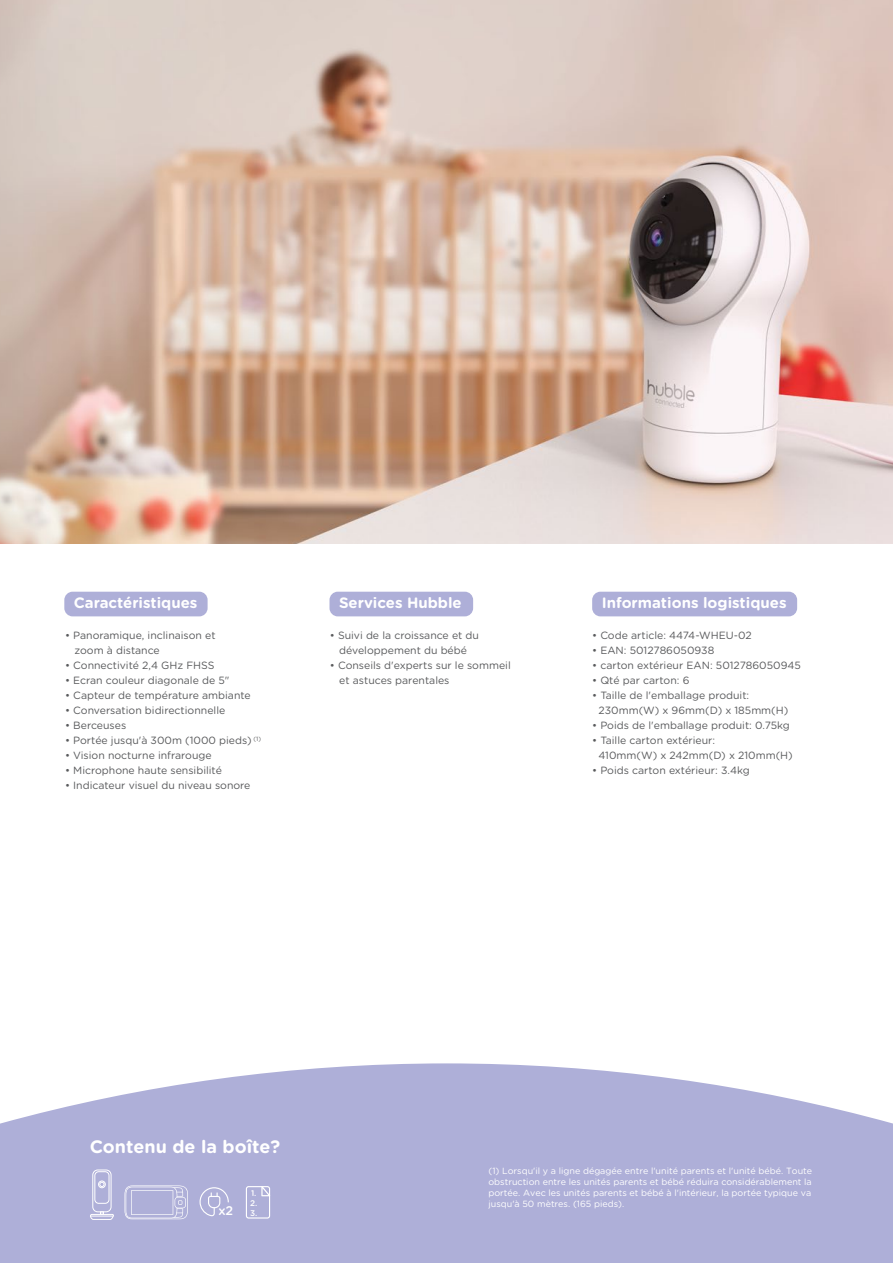
<style>
.page{position:relative;width:893px;height:1263px;background:#fff}
.page>*{position:absolute;margin:0;border:0;box-sizing:border-box;transform-origin:0 0}
.t1{font:700 18px "Gotham Rounded";color:#fff}
.t2{font:700 15px "Gotham Rounded";color:#fff}
.t3{font:500 12.6px "Gotham Rounded";color:#fff}
.t4{font:10.5px/15px "Gotham Rounded";color:#595a5c}
.t5{font:10.5px/15px "Gotham Rounded";color:#58595b}
.t6{font:9px/10.8px "Gotham Rounded";color:#fff;text-align:justify}
.t7{font:500 8.25px/9.9px "Gotham Rounded";color:#fff;text-align:justify}
</style>
<div class="page">
<svg style="left:0;top:1063px;width:893px;height:200px;fill:#aeafd8"></svg>
<svg style="left:200px;top:1187px;width:29px;height:29px"></svg>
<svg style="left:246px;top:1186px;width:24px;height:32px"></svg>
<svg style="left:125px;top:1185px;width:63px;height:34px"></svg>
<div style="left:92px;top:1169px;width:19px;height:43px;border:1px solid #fff;border-radius:5px"></div>
<div style="left:94px;top:1171px;width:15px;height:33px;border:1px solid #fff;border-radius:4px"></div>
<div style="left:98px;top:1180px;width:8px;height:8px;border:1px solid #fff;border-radius:50%"></div>
<svg style="left:99px;top:1182px;width:5px;height:5px"></svg>
<svg style="left:90px;top:1211px;width:24px;height:9px"></svg>
<img style="left:0;top:0;width:893px;height:543px">
<div style="left:64px;top:592px;width:144px;height:24px;background:#aeafd8;border-radius:8px"></div>
<div style="left:329px;top:592px;width:144px;height:24px;background:#aeafd8;border-radius:8px"></div>
<div style="left:592px;top:592px;width:205px;height:24px;background:#aeafd8;border-radius:8px"></div>
<h2 class="t2" style="left:74px;top:592px;width:125px">Caractéristiques</h2>
<h2 class="t2" style="left:339px;top:592px;width:124px">Services Hubble</h2>
<h2 class="t2" style="left:602px;top:592px;width:186px">Informations logistiques</h2>
<p class="t4" style="left:592px;top:628px;width:161px">• Code article: 4474-WHEU-02</p>
<p class="t4" style="left:592px;top:643px;width:124px">• EAN: 5012786050938</p>
<p class="t4" style="left:592px;top:658px;width:210px">• carton extérieur EAN: 5012786050945</p>
<p class="t4" style="left:592px;top:673px;width:99px">• Qté par carton: 6</p>
<p class="t4" style="left:598px;top:688px;width:191px;text-indent:-6px">• Taille de l'emballage produit:<br>230mm(W) x 96mm(D) x 185mm(H)</p>
<p class="t4" style="left:592px;top:718px;width:199px">• Poids de l'emballage produit: 0.75kg</p>
<p class="t4" style="left:598px;top:733px;width:196px;text-indent:-6px">• Taille carton extérieur:<br>410mm(W) x 242mm(D) x 210mm(H)</p>
<p class="t4" style="left:592px;top:763px;width:159px">• Poids carton extérieur: 3.4kg</p>
<p class="t4" style="left:330px;top:628px;width:151px;text-align:center">• Suivi de la croissance et du développement du bébé</p>
<p class="t4" style="left:339px;top:658px;width:173px;text-indent:-9px">• Conseils d'experts sur le sommeil et astuces parentales</p>
<p class="t5" style="left:75px;top:628px;width:143px;text-indent:-9px">• Panoramique, inclinaison et zoom à distance</p>
<p class="t5" style="left:65px;top:658px;width:151px">• Connectivité 2,4 GHz FHSS</p>
<p class="t5" style="left:65px;top:673px;width:166px">• Ecran couleur diagonale de 5"</p>
<p class="t5" style="left:65px;top:688px;width:187px">• Capteur de température ambiante</p>
<p class="t5" style="left:65px;top:703px;width:162px">• Conversation bidirectionnelle</p>
<p class="t5" style="left:65px;top:718px;width:63px">• Berceuses</p>
<p class="t5" style="left:65px;top:733px;width:197px">• Portée jusqu'à 300m (1000 pieds) <sup>(1)</sup></p>
<p class="t5" style="left:65px;top:748px;width:148px">• Vision nocturne infrarouge</p>
<p class="t5" style="left:65px;top:763px;width:158px">• Microphone haute sensibilité</p>
<p class="t5" style="left:65px;top:778px;width:187px">• Indicateur visuel du niveau sonore</p>
<h1 class="t1" style="left:90px;top:1133px;width:192px">Contenu de la boîte?</h1>
<p class="t3" style="left:218px;top:1201px;width:16px">x2</p>
<p class="t7" style="left:250px;top:1187px;width:9px">1.<br>2.<br>3.</p>
<p class="t6" style="left:488px;top:1165px;width:325px">(1) Lorsqu'il y a ligne dégagée entre l'unité parents et l'unité bébé. Toute obstruction entre les unités parents et bébé réduira considérablement la portée. Avec les unités parents et bébé à l'intérieur, la portée typique va jusqu'à 50 mètres. (165 pieds).</p>
</div>
